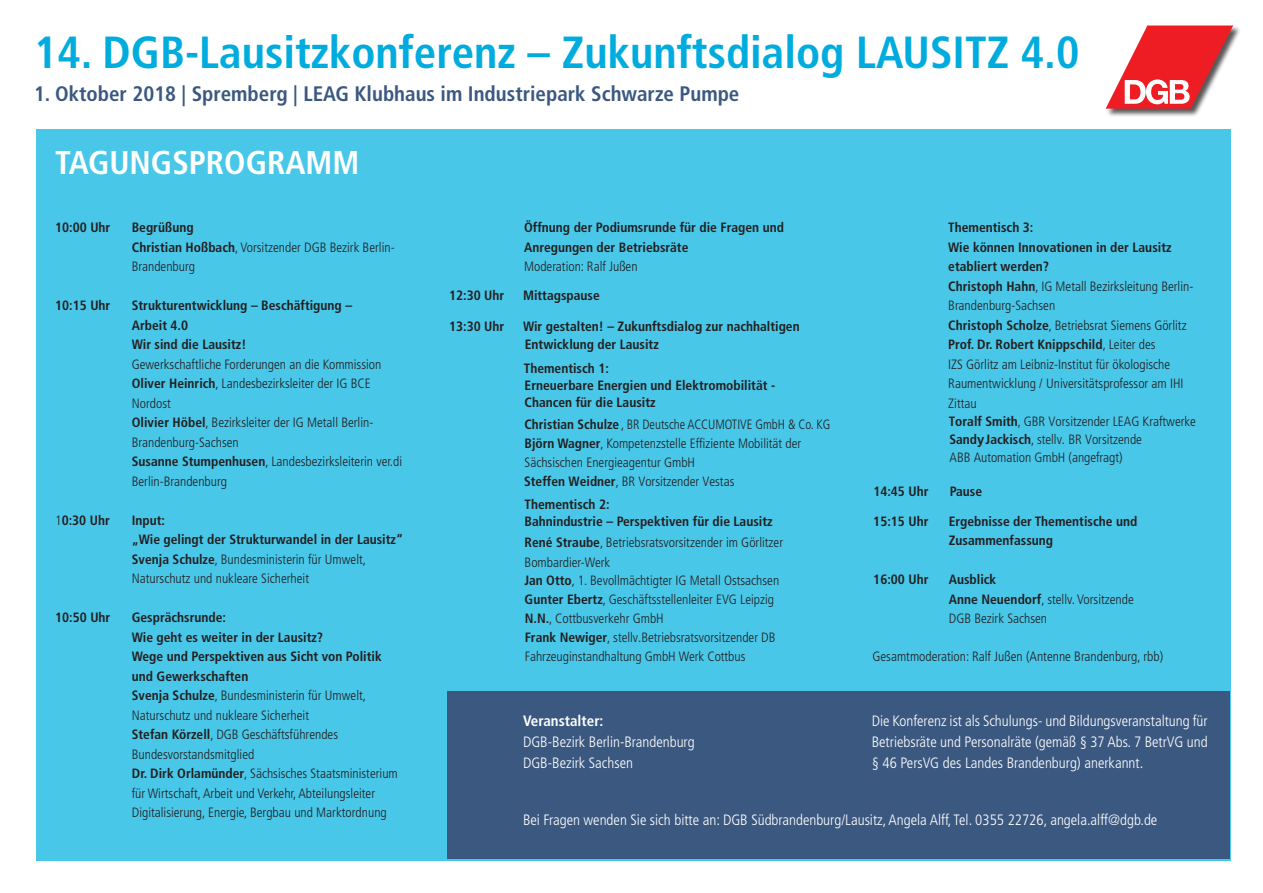
<style>
.page{position:relative;width:1263px;height:893px;background:#fff}
.page>*{position:absolute;margin:0;border:0;box-sizing:border-box;transform-origin:0 0}
.t1{font:700 condensed 45px "Frutiger LT Std";color:#00acdd}
.t2{font:700 condensed 33px "Frutiger LT Std";color:#fff}
.t3{font:700 condensed 21px "Frutiger LT Std";color:#3b5880}
.t4{font:300 condensed 15px/21px "Frutiger LT Std";color:#fff;text-align:justify}
.t5{font:700 condensed 15px "Frutiger LT Std";color:#fff}
.t6{font:300 condensed 13.5px/19.5px "Frutiger LT Std";color:#231f20}
.t7{font:700 condensed 13.5px/19.5px "Frutiger LT Std";color:#231f20}
.t8{font:300 condensed 13.5px "Frutiger LT Std";color:#231f20;scale:.95 1}
.s1{font-weight:700}
.s2{font-weight:300}
.s3{font-family:"Frutiger CE";font-weight:700;font-stretch:normal}
</style>
<div class="page">
<div style="left:36px;top:129px;width:1194px;height:731px;background:#48c7e9"></div>
<div style="left:1106px;top:25px;width:135px;height:92px;background:#231f20;opacity:.75"></div>
<svg style="left:1106px;top:26px;width:127px;height:83px"></svg>
<div style="left:448px;top:691px;width:782px;height:168px;background:#3b5880"></div>
<p class="t1" style="left:34px;top:25px;width:1047px">14. DGB-Lausitzkonferenz – Zukunftsdialog LAUSITZ 4.0</p>
<p class="t3" style="left:34px;top:82px;width:707px">1. Oktober 2018 | Spremberg | LEAG Klubhaus im Industriepark Schwarze Pumpe</p>
<p class="t2" style="left:55px;top:143px;width:306px">TAGUNGSPROGRAMM</p>
<p class="t7" style="left:55px;top:218px;width:57px">10:00 Uhr</p>
<p class="t7" style="left:132px;top:218px;width:63px">Begrüßung</p>
<p class="t6" style="left:132px;top:237px;width:264px"><span class="s1">Christian Hoßbach</span>, Vorsitzender DGB Bezirk Berlin-<br>Brandenburg</p>
<p class="t7" style="left:55px;top:296px;width:57px">10:15 Uhr</p>
<p class="t7" style="left:132px;top:296px;width:222px">Strukturentwicklung – Beschäftigung –</p>
<p class="t7" style="left:132px;top:315px;width:58px">Arbeit 4.0</p>
<p class="t7" style="left:132px;top:335px;width:116px">Wir sind die Lausitz!</p>
<p class="t6" style="left:132px;top:354px;width:251px">Gewerkschaftliche Forderungen an die Kommission</p>
<p class="t6" style="left:132px;top:374px;width:241px"><span class="s1">Oliver Heinrich</span>, Landesbezirksleiter der IG BCE<br>Nordost</p>
<p class="t6" style="left:132px;top:413px;width:243px"><span class="s1">Olivier Höbel</span>, Bezirksleiter der IG Metall Berlin-<br>Brandenburg-Sachsen</p>
<p class="t6" style="left:132px;top:452px;width:272px"><span class="s1">Susanne Stumpenhusen</span>, Landesbezirksleiterin ver.di<br>Berlin-Brandenburg</p>
<p class="t7" style="left:55px;top:510px;width:56px"><span class="s2">1</span>0:30 Uhr</p>
<p class="t7" style="left:132px;top:510px;width:35px">Input:</p>
<p class="t7" style="left:132px;top:530px;width:273px">„Wie gelingt der Strukturwandel in der Lausitz“</p>
<p class="t6" style="left:132px;top:549px;width:236px"><span class="s1">Svenja Schulze</span>, Bundesministerin für Umwelt,<br>Naturschutz und nukleare Sicherheit</p>
<p class="t7" style="left:55px;top:608px;width:57px">10:50 Uhr</p>
<p class="t7" style="left:132px;top:608px;width:96px">Gesprächsrunde:</p>
<p class="t7" style="left:132px;top:627px;width:193px">Wie geht es weiter in der Lausitz?</p>
<p class="t7" style="left:132px;top:647px;width:251px">Wege und Perspektiven aus Sicht von Politik und Gewerkschaften</p>
<p class="t6" style="left:132px;top:686px;width:236px"><span class="s1">Svenja Schulze</span>, Bundesministerin für Umwelt,<br>Naturschutz und nukleare Sicherheit</p>
<p class="t6" style="left:132px;top:725px;width:208px"><span class="s1">Stefan Körzell</span>, DGB Geschäftsführendes<br>Bundesvorstandsmitglied</p>
<p class="t6" style="left:132px;top:764px;width:267px"><span class="s1">Dr. Dirk Orlamünder</span>, Sächsisches Staatsministerium für Wirtschaft, Arbeit und Verkehr, Abteilungsleiter<br>Digitalisierung, Energie, Bergbau und Marktordnung</p>
<p class="t7" style="left:524px;top:218px;width:261px">Öffnung der Podiumsrunde für die Fragen und<br>Anregungen der Betriebsräte</p>
<p class="t6" style="left:524px;top:257px;width:115px">Moderation: Ralf Jußen</p>
<p class="t7" style="left:449px;top:285px;width:57px">12:30 Uhr</p>
<p class="t7" style="left:523px;top:285px;width:78px">Mittagspause</p>
<p class="t7" style="left:449px;top:316px;width:57px">13:30 Uhr</p>
<p class="t7" style="left:523px;top:317px;width:278px;line-height:18.6px">Wir gestalten! – Zukunftsdialog zur nachhaltigen<br>Entwicklung der Lausitz</p>
<p class="t7" style="left:524px;top:358px;width:87px">Thementisch 1:</p>
<p class="t7" style="left:525px;top:375px;width:252px">Erneuerbare Energien und Elektromobilität -</p>
<p class="t8" style="left:525px;top:417px;width:323px"><span class="s1">Christian Schulze</span> , BR Deutsche ACCUMOTIVE GmbH &amp; Co. KG</p>
<p class="t6" style="left:525px;top:435px;width:278px;line-height:18.5px"><span class="s1">Björn Wagner</span>, Kompetenzstelle Effiziente Mobilität der<br>Sächsischen Energieagentur GmbH</p>
<p class="t7" style="left:525px;top:495px;width:87px">Thementisch 2:</p>
<p class="t7" style="left:525px;top:512px;width:249px">Bahnindustrie – Perspektiven für die Lausitz</p>
<p class="t6" style="left:525px;top:533px;width:260px"><span class="s1">René Straube</span>, Betriebsratsvorsitzender im Görlitzer<br>Bombardier-Werk</p>
<p class="t6" style="left:525px;top:571px;width:256px"><span class="s1">Jan Otto</span>, 1. Bevollmächtigter IG Metall Ostsachsen</p>
<p class="t6" style="left:525px;top:590px;width:251px"><span class="s1">Gunter Ebertz</span>, Geschäftsstellenleiter EVG Leipzig</p>
<p class="t7" style="left:524px;top:392px;width:133px">Chancen für die Lausitz</p>
<p class="t6" style="left:524px;top:471px;width:212px"><span class="s1">Steffen Weidner</span>, BR Vorsitzender Vestas</p>
<p class="t6" style="left:525px;top:609px;width:140px"><span class="s1">N.N.</span>, Cottbusverkehr GmbH</p>
<p class="t6" style="left:525px;top:627px;width:252px"><span class="s1">Frank Newiger</span>, stellv.Betriebsratsvorsitzender DB<br>Fahrzeuginstandhaltung GmbH Werk Cottbus</p>
<p class="t5" style="left:523px;top:711px;width:82px">Veranstalter:</p>
<p class="t4" style="left:523px;top:731px;width:173px">DGB-Bezirk Berlin-Brandenburg</p>
<p class="t4" style="left:523px;top:752px;width:111px">DGB-Bezirk Sachsen</p>
<p class="t7" style="left:948px;top:218px;width:87px">Thementisch 3:</p>
<p class="t7" style="left:948px;top:237px;width:225px">Wie können Innovationen in der Lausitz etabliert werden?</p>
<p class="t6" style="left:948px;top:276px;width:247px"><span class="s1">Christoph Hahn</span>, IG Metall Bezirksleitung Berlin-<br>Brandenburg-Sachsen</p>
<p class="t6" style="left:948px;top:315px;width:240px"><span class="s1">Christoph Scholze</span>, Betriebsrat Siemens Görlitz</p>
<p class="t6" style="left:948px;top:335px;width:237px"><span class="s1">Prof. Dr. Robert Knippschild</span>, Leiter des<br>IZS Görlitz am Leibniz-Institut für ökologische Raumentwicklung / Universitätsprofessor am IHI Zittau</p>
<p class="t6" style="left:949px;top:412px;width:249px;line-height:18.3px"><span class="s1">Toralf Smith</span>, GBR Vorsitzender LEAG Kraftwerke<br><span class="s1">Sand</span><span class="s3">y</span><span class="s1">Jackisch</span>, stellv. BR Vorsitzende<br>ABB Automation GmbH (angefragt)</p>
<p class="t7" style="left:873px;top:481px;width:57px">14:45 Uhr</p>
<p class="t7" style="left:950px;top:481px;width:34px">Pause</p>
<p class="t7" style="left:873px;top:511px;width:57px">15:15 Uhr</p>
<p class="t7" style="left:949px;top:511px;width:190px">Ergebnisse der Thementische und<br>Zusammenfassung</p>
<p class="t7" style="left:873px;top:570px;width:57px">16:00 Uhr</p>
<p class="t7" style="left:949px;top:570px;width:49px">Ausblick</p>
<p class="t6" style="left:949px;top:590px;width:186px"><span class="s1">Anne Neuendorf</span>, stellv. Vorsitzende</p>
<p class="t6" style="left:949px;top:609px;width:100px">DGB Bezirk Sachsen</p>
<p class="t6" style="left:872px;top:646px;width:292px">Gesamtmoderation: Ralf Jußen (Antenne Brandenburg, rbb)</p>
<p class="t4" style="left:872px;top:710px;width:337px">Die Konferenz ist als Schulungs- und Bildungsveranstaltung für Betriebsräte und Personalräte (gemäß § 37 Abs. 7 BetrVG und § 46 PersVG des Landes Brandenburg) anerkannt.</p>
<p class="t4" style="left:523px;top:809px;width:636px">Bei Fragen wenden Sie sich bitte an: DGB Südbrandenburg/Lausitz, Angela Alff, Tel. 0355 22726, angela.alff@dgb.de</p>
</div>
